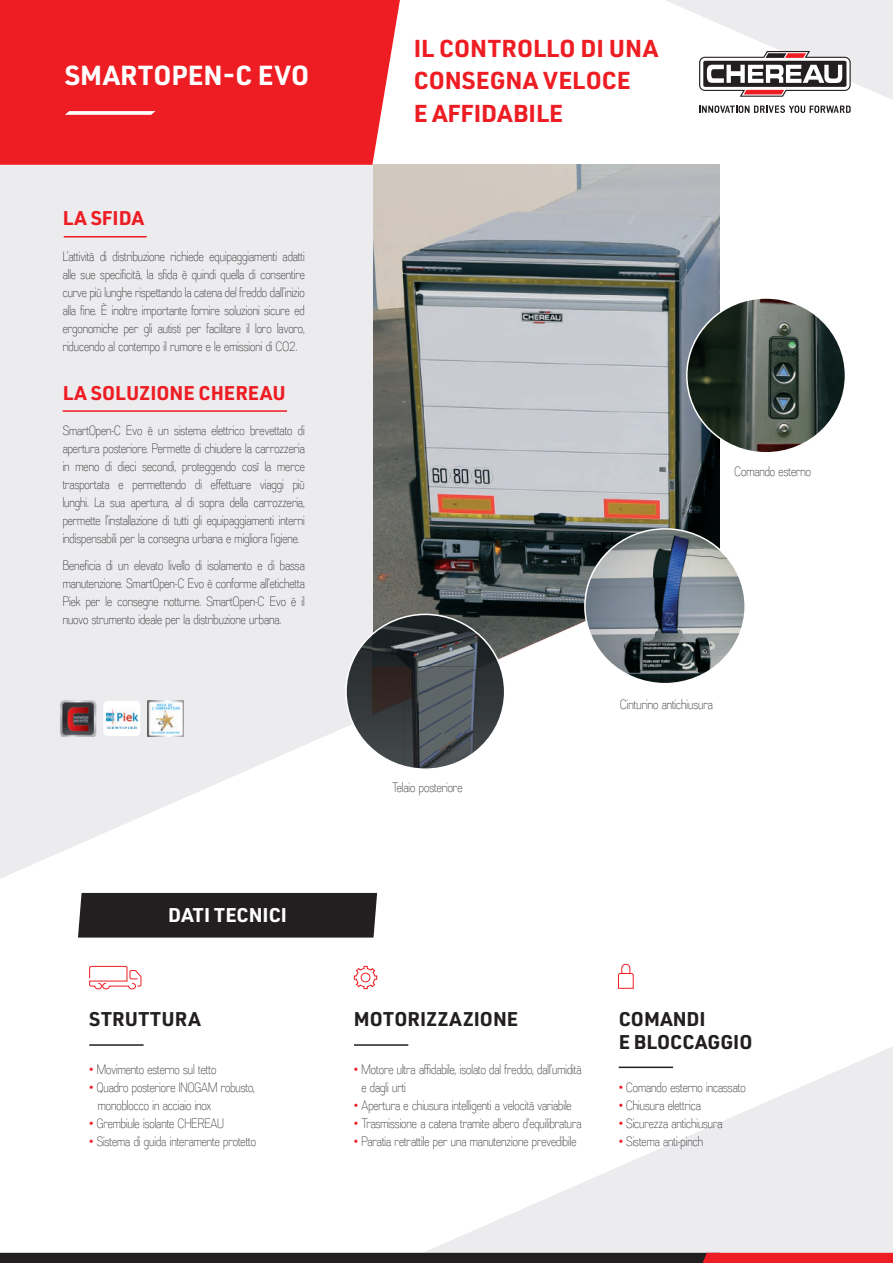
<style>
.page{position:relative;width:893px;height:1263px;background:#fff}
.page>*{position:absolute;margin:0;border:0;box-sizing:border-box;transform-origin:0 0}
.t1{font:700 27px "URWDIN";letter-spacing:.005em;color:#fff}
.t2{font:700 24px/32.5px "URWDIN";color:#ee1d23}
.t3{font:700 19.5px/22.5px "URWDIN";letter-spacing:.005em;color:#231f20}
.t4{font:700 19.5px "URWDIN";color:#ee1d23}
.t5{font:700 19.5px "URWDIN";color:#fff}
.t6{font:13.5px/18px "Akazan Lt";color:#231f20;text-align:justify}
.s1{color:#ee1d23}
</style>
<div class="page">
<svg style="left:0;top:668px;width:352px;height:211px;fill:#ececee"></svg>
<img style="left:372px;top:165px;width:348px;height:296px">
<img style="left:372px;top:461px;width:248px;height:198px">
<img style="left:620px;top:461px;width:100px;height:68px">
<svg style="left:413px;top:1047px;width:480px;height:206px"></svg>
<div style="left:78px;top:893px;width:299px;height:44px;background:#231f20"></div>
<div style="left:0;top:150px;width:372px;height:518px;background:#ececee"></div>
<div style="left:0;top:0;width:400px;height:165px;background:#ee1d23"></div>
<svg style="left:65px;top:111px;width:91px;height:4px"></svg>
<hr style="left:64px;top:236px;width:83px;height:1px;background:#ee1d23">
<hr style="left:63px;top:410px;width:224px;height:2px;background:#ee1d23">
<hr style="left:89px;top:1044px;width:55px;height:2px;background:#231f20">
<hr style="left:354px;top:1044px;width:54px;height:2px;background:#231f20">
<hr style="left:619px;top:1066px;width:54px;height:2px;background:#231f20">
<img style="left:59px;top:701px;width:38px;height:35px">
<img style="left:148px;top:701px;width:35px;height:35px">
<div style="left:103px;top:701px;width:37px;height:35px;background:#fff;border-radius:4px"></div>
<img style="left:106px;top:708px;width:31px;height:21px">
<svg style="left:89px;top:966px;width:53px;height:24px"></svg>
<svg style="left:354px;top:966px;width:23px;height:23px"></svg>
<svg style="left:0;top:1253px;width:893px;height:10px;background:#4d1e20"></svg>
<svg style="left:618px;top:963px;width:16px;height:26px"></svg>
<svg style="left:346px;top:614px;width:159px;height:155px;background:#4a5054"></svg>
<img style="left:404px;top:661px;width:99px;height:72px">
<img style="left:353px;top:702px;width:51px;height:64px">
<img style="left:404px;top:733px;width:20px;height:34px">
<img style="left:346px;top:668px;width:4px;height:30px">
<img style="left:497px;top:659px;width:1px;height:24px">
<img style="left:372px;top:666px;width:125px;height:48px">
<img style="left:372px;top:614px;width:125px;height:52px">
<img style="left:350px;top:634px;width:22px;height:34px">
<img style="left:585px;top:529px;width:158px;height:152px">
<img style="left:687px;top:298px;width:156px;height:155px">
<svg style="left:666px;top:0;width:227px;height:113px"></svg>
<h1 class="t1" style="left:65px;top:56px;width:246px">SMARTOPEN-C EVO</h1>
<h3 class="t4" style="left:63px;top:205px;width:83px">LA SFIDA</h3>
<p class="t6" style="left:63px;top:247px;width:244px">L’attività di distribuzione richiede equipaggiamenti adatti alle sue specificità, la sfida è quindi quella di consentire curve più lunghe rispettando la catena del freddo dall’inizio alla fine. È inoltre importante fornire soluzioni sicure ed ergonomiche per gli autisti per facilitare il loro lavoro, riducendo al contempo il rumore e le emissioni di CO2.</p>
<h3 class="t4" style="left:63px;top:379px;width:225px">LA SOLUZIONE CHEREAU</h3>
<p class="t6" style="left:63px;top:422px;width:244px">SmartOpen-C Evo è un sistema elettrico brevettato di apertura posteriore. Permette di chiudere la carrozzeria in meno di dieci secondi, proteggendo così la merce trasportata e permettendo di effettuare viaggi più lunghi. La sua apertura, al di sopra della carrozzeria, permette l’installazione di tutti gli equipaggiamenti interni indispensabili per la consegna urbana e migliora l’igiene.</p>
<p class="t6" style="left:63px;top:556px;width:244px">Beneficia di un elevato livello di isolamento e di bassa manutenzione. SmartOpen-C Evo è conforme all’etichetta Piek per le consegne notturne. SmartOpen-C Evo è il nuovo strumento ideale per la distribuzione urbana.</p>
<h3 class="t5" style="left:168px;top:902px;width:120px">DATI TECNICI</h3>
<h3 class="t3" style="left:89px;top:1007px;width:113px">STRUTTURA</h3>
<p class="t6" style="left:89px;top:1061px;width:129px"><span class="s1">•</span> Movimento esterno sul tetto</p>
<p class="t6" style="left:98px;top:1079px;width:159px;text-indent:-9px"><span class="s1">•</span> Quadro posteriore INOGAM robusto, monoblocco in acciaio inox</p>
<p class="t6" style="left:89px;top:1115px;width:136px"><span class="s1">•</span> Grembiule isolante CHEREAU</p>
<p class="t6" style="left:89px;top:1133px;width:168px"><span class="s1">•</span> Sistema di guida interamente protetto</p>
<h2 class="t2" style="left:414px;top:31px;width:246px">IL CONTROLLO DI UNA<br>CONSEGNA VELOCE<br>E AFFIDABILE</h2>
<p class="t6" style="left:392px;top:779px;width:72px">Telaio posteriore</p>
<p class="t6" style="left:734px;top:462px;width:78px">Comando esterno</p>
<p class="t6" style="left:620px;top:695px;width:94px">Cinturino antichiusura</p>
<h3 class="t3" style="left:354px;top:1007px;width:166px">MOTORIZZAZIONE</h3>
<p class="t6" style="left:361px;top:1061px;width:221px;text-indent:-8px"><span class="s1">•</span> Motore ultra affidabile, isolato dal freddo, dall’umidità e dagli urti</p>
<p class="t6" style="left:354px;top:1097px;width:219px"><span class="s1">•</span> Apertura e chiusura intelligenti a velocità variabile</p>
<p class="t6" style="left:354px;top:1115px;width:229px"><span class="s1">•</span> Trasmissione a catena tramite albero d’equilibratura</p>
<p class="t6" style="left:354px;top:1133px;width:224px"><span class="s1">•</span> Paratia retrattile per una manutenzione prevedibile</p>
<h3 class="t3" style="left:619px;top:1007px;width:135px">COMANDI<br>E BLOCCAGGIO</h3>
<p class="t6" style="left:619px;top:1079px;width:128px"><span class="s1">•</span> Comando esterno incassato</p>
<p class="t6" style="left:619px;top:1097px;width:84px"><span class="s1">•</span> Chiusura elettrica</p>
<p class="t6" style="left:619px;top:1115px;width:105px"><span class="s1">•</span> Sicurezza antichiusura</p>
<p class="t6" style="left:619px;top:1133px;width:86px"><span class="s1">•</span> Sistema anti-pinch</p>
</div>
